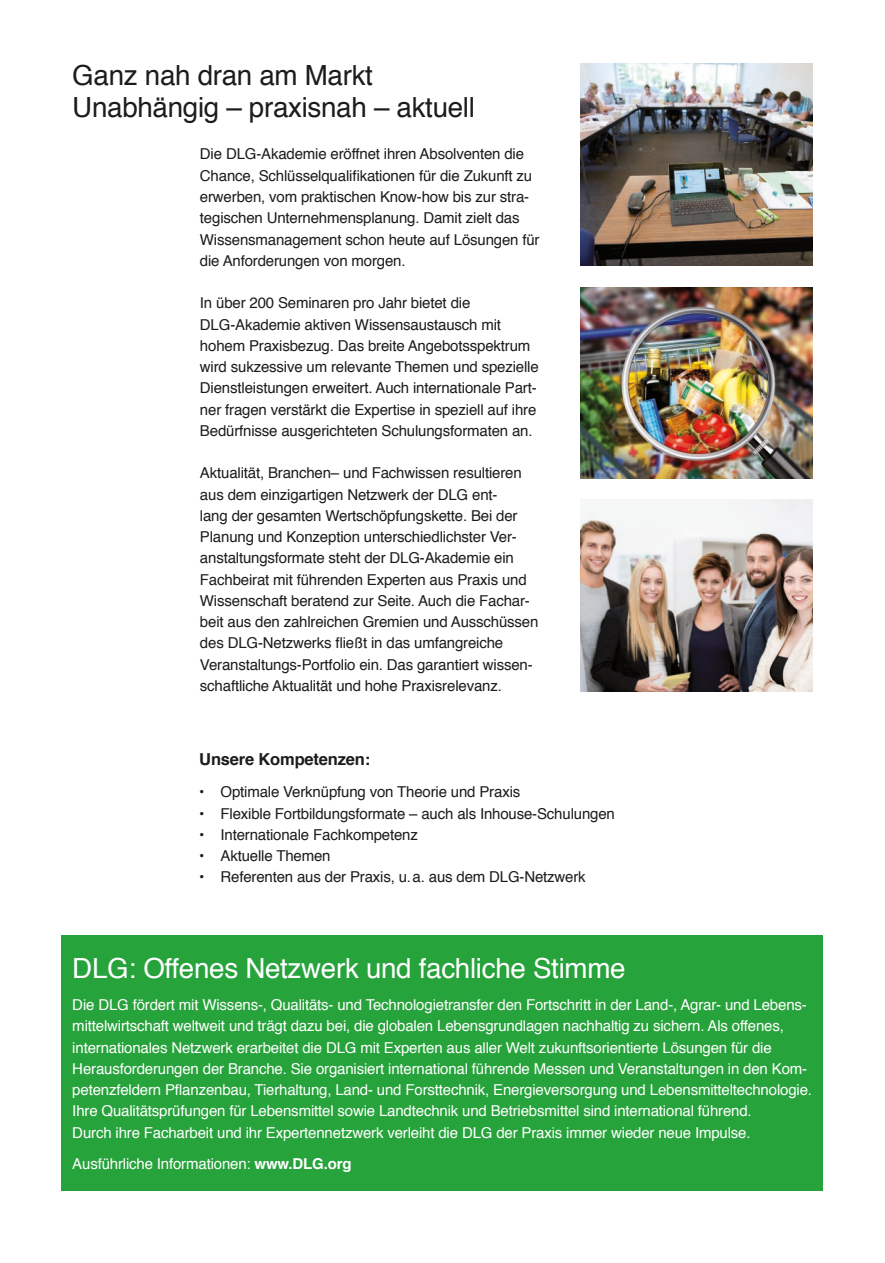
<style>
.page{position:relative;width:885px;height:1263px;background:#fff}
.page>*{position:absolute;margin:0;border:0;box-sizing:border-box;transform-origin:0 0}
.t1{font:27.75px/32px "Helvetica";letter-spacing:-.01em;color:#1c1c1b}
.t2{font:27.75px "Helvetica";letter-spacing:-.01em;color:#fff}
.t3{font:700 16.5px "Helvetica";letter-spacing:-.01em;color:#1c1c1b}
.t4{font:15px/21.3px "Helvetica";letter-spacing:-.01em;color:#1c1c1b}
.t5{font:15px/21.3px "Helvetica";letter-spacing:-.01em;color:#fff}
.s1{font-weight:700}
</style>
<div class="page">
<div style="left:62px;top:935px;width:761px;height:256px;background:#27a33b"></div>
<img style="left:580px;top:64px;width:232px;height:202px">
<img style="left:580px;top:287px;width:232px;height:191px">
<img style="left:580px;top:500px;width:232px;height:191px">
<h1 class="t1" style="left:72px;top:60px;width:404px">Ganz nah dran am Markt<br>Unabhängig – praxisnah – aktuell</h1>
<p class="t4" style="left:200px;top:144px;width:341px">Die DLG-Akademie eröffnet ihren Absolventen die Chance, Schlüsselqualifikationen für die Zukunft zu erwerben, vom praktischen Know-how bis zur stra&shy;tegischen Unternehmensplanung. Damit zielt das Wissensmanagement schon heute auf Lösungen für die Anforderungen von morgen.</p>
<p class="t4" style="left:200px;top:293px;width:340px">In über 200 Seminaren pro Jahr bietet die DLG-Akademie aktiven Wissensaustausch mit hohem Praxisbezug. Das breite Angebotsspektrum wird sukzessive um relevante Themen und spezielle Dienstleistungen erweitert. Auch internationale Part&shy;ner fragen verstärkt die Expertise in speziell auf ihre Bedürfnisse ausgerichteten Schulungsformaten an.</p>
<p class="t4" style="left:200px;top:463px;width:340px">Aktualität, Branchen– und Fachwissen resultieren aus dem einzigartigen Netzwerk der DLG ent-<br>lang der gesamten Wertschöpfungskette. Bei der Planung und Konzeption unterschiedlichster Ver&shy;anstaltungsformate steht der DLG-Akademie ein Fachbeirat mit führenden Experten aus Praxis und Wissenschaft beratend zur Seite. Auch die Fachar&shy;beit aus den zahlreichen Gremien und Ausschüssen des DLG-Netzwerks fließt in das umfangreiche Veranstaltungs-Portfolio ein. Das garantiert wissen&shy;schaftliche Aktualität und hohe Praxisrelevanz.</p>
<p class="t3" style="left:199px;top:746px;width:172px">Unsere Kompetenzen:</p>
<p class="t4" style="left:199px;top:782px;width:322px">• Optimale Verknüpfung von Theorie und Praxis</p>
<p class="t4" style="left:199px;top:803px;width:417px">• Flexible Fortbildungsformate – auch als Inhouse-Schulungen</p>
<p class="t4" style="left:199px;top:824px;width:220px">• Internationale Fachkompetenz</p>
<p class="t4" style="left:199px;top:846px;width:133px">• Aktuelle Themen</p>
<p class="t4" style="left:199px;top:867px;width:388px">• Referenten aus der Praxis, u.a. aus dem DLG-Netzwerk</p>
<h1 class="t2" style="left:72px;top:947px;width:554px">DLG: Offenes Netzwerk und fachliche Stimme</h1>
<p class="t5" style="left:72px;top:994px;width:741px">Die DLG fördert mit Wissens-, Qualitäts- und Technologietransfer den Fortschritt in der Land-, Agrar- und Lebens&shy;mittelwirtschaft weltweit und trägt dazu bei, die globalen Lebensgrundlagen nachhaltig zu sichern. Als offenes, internationales Netzwerk erarbeitet die DLG mit Experten aus aller Welt zukunftsorientierte Lösungen für die Herausforderungen der Branche. Sie organisiert international führende Messen und Veranstaltungen in den Kom&shy;petenzfeldern Pflanzenbau, Tierhaltung, Land- und Forsttechnik, Energieversorgung und Lebensmitteltechnologie.<br>Ihre Qualitätsprüfungen für Lebensmittel sowie Landtechnik und Betriebsmittel sind international führend.<br>Durch ihre Facharbeit und ihr Expertennetzwerk verleiht die DLG der Praxis immer wieder neue Impulse.</p>
<p class="t5" style="left:72px;top:1154px;width:281px">Ausführliche Informationen: <span class="s1">www.DLG.org</span></p>
</div>
